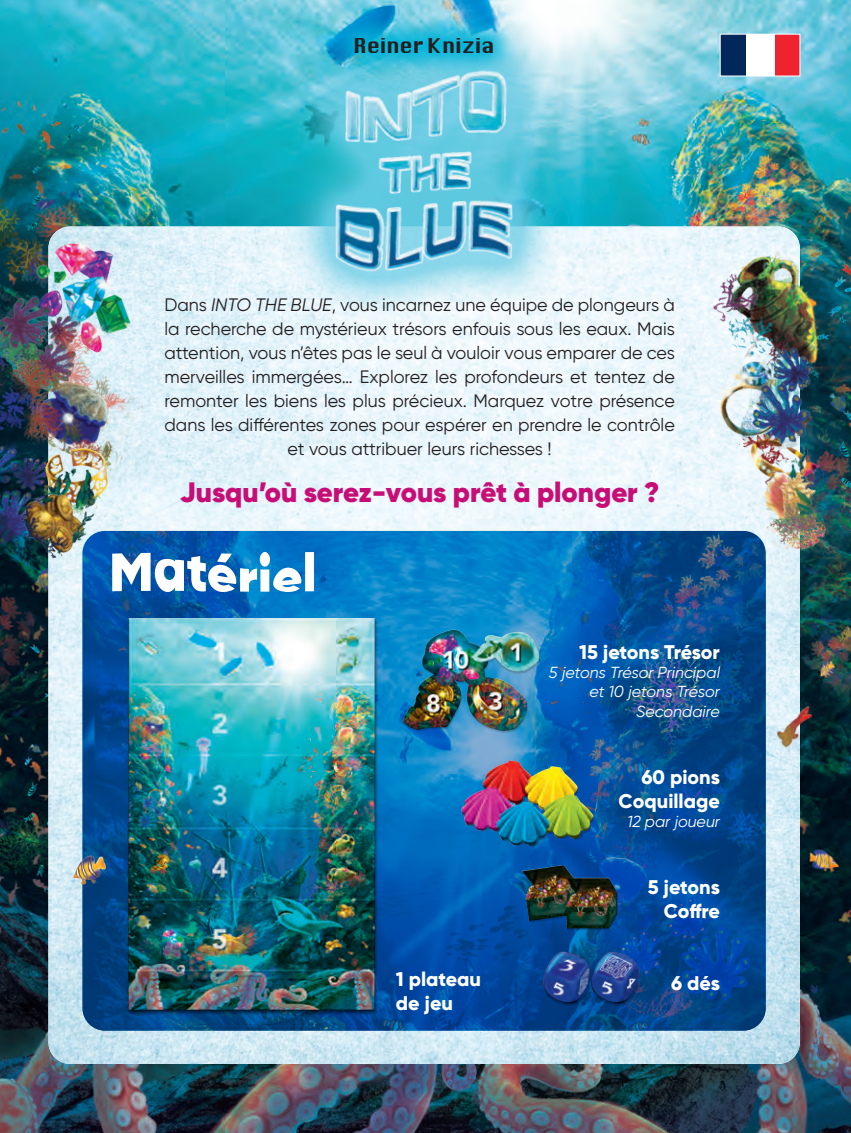
<style>
.page{position:relative;width:851px;height:1133px;background:#fff}
.page>*{position:absolute;margin:0;border:0;box-sizing:border-box;transform-origin:0 0}
.t1{font:900 28px "Gilroy";color:#c70e77}
.t2{font:20px "Silom";letter-spacing:-.01em;color:#231f20}
.t3{font:800 19.8px/23.8px "Gilroy";color:#fff;text-align:right}
.t4{font:18px/24px "Gilroy";color:#231f20;text-align:center}
.t5{font:italic 16px/19.2px "Gilroy";color:#fff;text-align:right}
.s1{font-style:italic}
</style>
<div class="page">
<img style="left:0;top:0;width:851px;height:1133px">
<img style="left:48px;top:227px;width:752px;height:837px">
<img style="left:693px;top:227px;width:158px;height:213px">
<img style="left:703px;top:310px;width:148px;height:161px">
<img style="left:737px;top:424px;width:82px;height:26px">
<img style="left:731px;top:450px;width:118px;height:116px">
<img style="left:0;top:163px;width:208px;height:268px">
<img style="left:0;top:309px;width:165px;height:176px">
<img style="left:31px;top:435px;width:88px;height:91px">
<img style="left:9px;top:476px;width:92px;height:92px">
<img style="left:82px;top:531px;width:684px;height:500px">
<img style="left:277px;top:13px;width:294px;height:316px">
<svg style="left:328px;top:12px;width:192px;height:68px;background:#45bddd"></svg>
<svg style="left:112px;top:552px;width:189px;height:41px"></svg>
<div style="left:305px;top:552px;width:9px;height:39px;background:#fff"></div>
<img style="left:93px;top:605px;width:655px;height:426px">
<img style="left:71px;top:851px;width:41px;height:38px">
<img style="left:731px;top:617px;width:82px;height:130px">
<div style="left:720px;top:34px;width:80px;height:42px;background:#ee232e"></div>
<div style="left:720px;top:34px;width:54px;height:42px;background:#fff"></div>
<div style="left:720px;top:34px;width:26px;height:42px;background:#02275a"></div>
<div style="left:720px;top:34px;width:80px;height:42px;border:1px solid #fff"></div>
<p class="t2" style="left:354px;top:35px;width:142px">Reiner Knizia</p>
<p class="t4" style="left:164px;top:292px;width:512px">Dans <span class="s1">INTO THE BLUE</span>, vous incarnez une équipe de plongeurs à la recherche de mystérieux trésors enfouis sous les eaux. Mais attention, vous n’êtes pas le seul à vouloir vous emparer de ces merveilles immergées… Explorez les profondeurs et tentez de remonter les biens les plus précieux. Marquez votre présence dans les différentes zones pour espérer en prendre le contrôle et vous attribuer leurs richesses !</p>
<h1 class="t1" style="left:180px;top:474px;width:481px">Jusqu’où serez-vous prêt à plonger ?</h1>
<p class="t3" style="left:579px;top:640px;width:142px">15 jetons Trésor</p>
<p class="t5" style="left:549px;top:663px;width:172px">5 jetons Trésor Principal et 10 jetons Trésor<br>Secondaire</p>
<p class="t3" style="left:618px;top:765px;width:103px">60 pions<br>Coquillage</p>
<p class="t5" style="left:627px;top:812px;width:94px">12 par joueur</p>
<p class="t3" style="left:647px;top:875px;width:74px">5 jetons<br>Coffre</p>
<p class="t3" style="left:396px;top:967px;width:87px;text-align:left">1 plateau de jeu</p>
<p class="t3" style="left:671px;top:971px;width:50px">6 dés</p>
</div>
